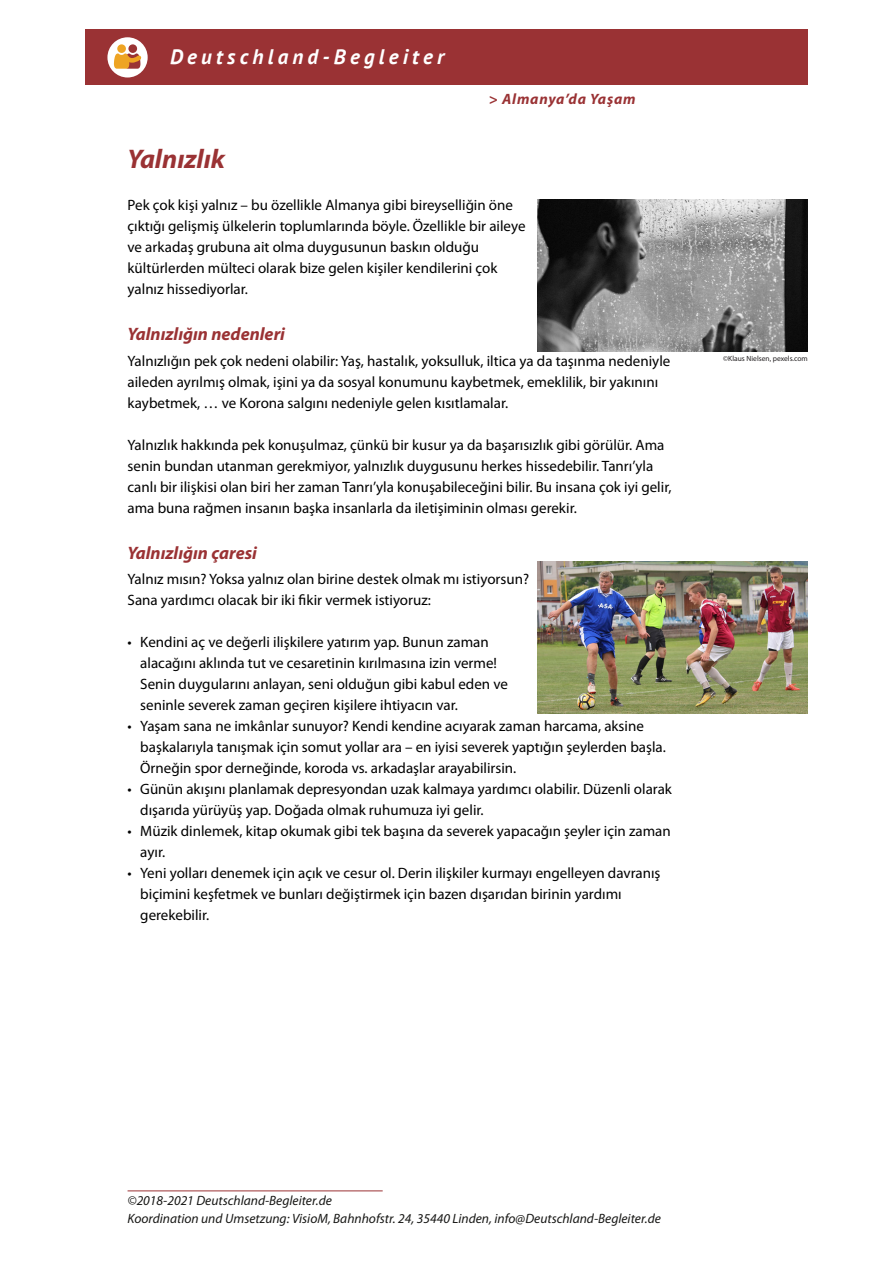
<style>
.page{position:relative;width:893px;height:1263px;background:#fff}
.page>*{position:absolute;margin:0;border:0;box-sizing:border-box;transform-origin:0 0}
.t1{font:italic 700 27px "Myriad Pro";color:#9a3234}
.t2{font:italic 700 21px "PT Sans";letter-spacing:.2em;color:#fff}
.t3{font:italic 700 18px "Myriad Pro";color:#9a3234}
.t4{font:15px/21px "Myriad Pro";color:#000}
.t5{font:italic 700 15px "Myriad Pro";letter-spacing:.05em;color:#9a3234}
.t6{font:italic 13.5px/18px "Myriad Pro";color:#171715}
.t7{font:7.5px "Myriad Pro";color:#221f20}
</style>
<div class="page">
<div style="left:85px;top:30px;width:723px;height:55px;background:#9a3234"></div>
<div style="left:107px;top:37px;width:41px;height:41px;background:#fff;border-radius:50%"></div>
<div style="left:128px;top:44px;width:9px;height:9px;background:#9a3334;border-radius:50%"></div>
<svg style="left:114px;top:53px;width:27px;height:16px"></svg>
<div style="left:117px;top:44px;width:9px;height:9px;background:#eea423;border-radius:50%"></div>
<hr style="left:128px;top:1190px;width:255px;height:1px;background:#9a3234">
<img style="left:538px;top:561px;width:270px;height:152px">
<img style="left:538px;top:200px;width:270px;height:152px">
<h2 class="t2" style="left:170px;top:48px;width:276px">Deutschland-Begleiter</h2>
<p class="t5" style="left:489px;top:93px;width:148px">&gt; Almanya’da Yaşam</p>
<h1 class="t1" style="left:128px;top:148px;width:99px">Yalnızlık</h1>
<p class="t4" style="left:128px;top:196px;width:400px">Pek çok kişi yalnız – bu özellikle Almanya gibi bireyselliğin öne çıktığı gelişmiş ülkelerin toplumlarında böyle. Özellikle bir aileye ve arkadaş grubuna ait olma duygusunun baskın olduğu kültürlerden mülteci olarak bize gelen kişiler kendilerini çok yalnız hissediyorlar.</p>
<p class="t3" style="left:128px;top:327px;width:159px">Yalnızlığın nedenleri</p>
<p class="t4" style="left:128px;top:351px;width:544px">Yalnızlığın pek çok nedeni olabilir: Yaş, hastalık, yoksulluk, iltica ya da taşınma nedeniyle aileden ayrılmış olmak, işini ya da sosyal konumunu kaybetmek, emeklilik, bir yakınını kaybetmek, … ve Korona salgını nedeniyle gelen kısıtlamalar.</p>
<p class="t4" style="left:128px;top:435px;width:546px">Yalnızlık hakkında pek konuşulmaz, çünkü bir kusur ya da başarısızlık gibi görülür. Ama senin bundan utanman gerekmiyor, yalnızlık duygusunu herkes hissedebilir. Tanrı’yla canlı bir ilişkisi olan biri her zaman Tanrı’yla konuşabileceğini bilir. Bu insana çok iyi gelir, ama buna rağmen insanın başka insanlarla da iletişiminin olması gerekir.</p>
<p class="t3" style="left:128px;top:545px;width:131px">Yalnızlığın çaresi</p>
<p class="t4" style="left:128px;top:570px;width:403px">Yalnız mısın? Yoksa yalnız olan birine destek olmak mı istiyorsun?<br>Sana yardımcı olacak bir iki fikir vermek istiyoruz:</p>
<p class="t4" style="left:140px;top:633px;width:369px;text-indent:-13px">• Kendini aç ve değerli ilişkilere yatırım yap. Bunun zaman alacağını aklında tut ve cesaretinin kırılmasına izin verme!<br>Senin duygularını anlayan, seni olduğun gibi kabul eden ve seninle severek zaman geçiren kişilere ihtiyacın var.</p>
<p class="t4" style="left:140px;top:717px;width:527px;text-indent:-13px">• Yaşam sana ne imkânlar sunuyor? Kendi kendine acıyarak zaman harcama, aksine başkalarıyla tanışmak için somut yollar ara – en iyisi severek yaptığın şeylerden başla.<br>Örneğin spor derneğinde, koroda vs. arkadaşlar arayabilirsin.</p>
<p class="t4" style="left:140px;top:780px;width:533px;text-indent:-13px">• Günün akışını planlamak depresyondan uzak kalmaya yardımcı olabilir. Düzenli olarak dışarıda yürüyüş yap. Doğada olmak ruhumuza iyi gelir.</p>
<p class="t4" style="left:140px;top:822px;width:532px;text-indent:-13px">• Müzik dinlemek, kitap okumak gibi tek başına da severek yapacağın şeyler için zaman ayır.</p>
<p class="t4" style="left:140px;top:864px;width:522px;text-indent:-13px">• Yeni yolları denemek için açık ve cesur ol. Derin ilişkiler kurmayı engelleyen davranış biçimini keşfetmek ve bunları değiştirmek için bazen dışarıdan birinin yardımı gerekebilir.</p>
<p class="t7" style="left:723px;top:356px;width:86px">©Klaus Nielsen, pexels.com</p>
<p class="t6" style="left:128px;top:1192px;width:535px">©2018-2021 Deutschland-Begleiter.de<br>Koordination und Umsetzung: VisioM, Bahnhofstr. 24, 35440 Linden, info@Deutschland-Begleiter.de</p>
</div>
